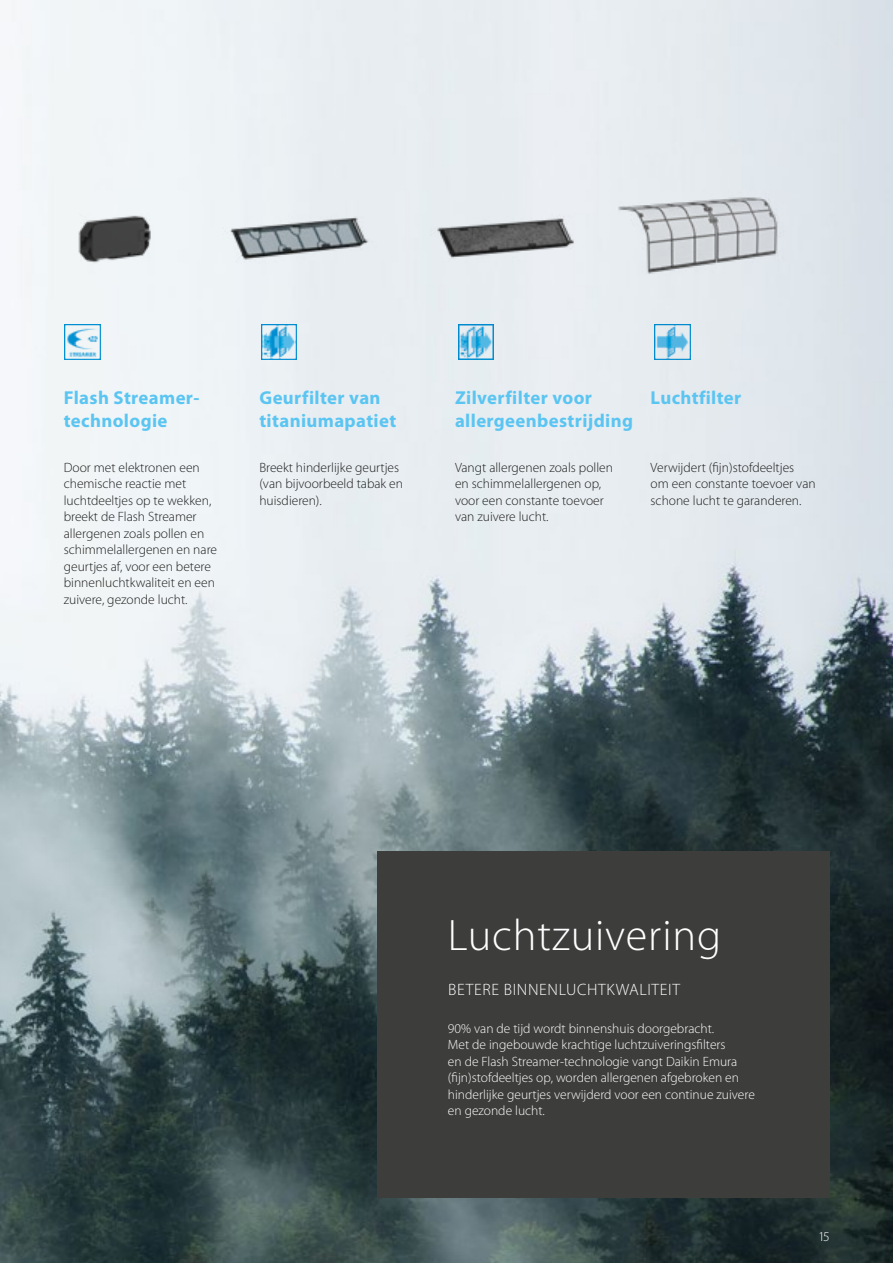
<style>
.page{position:relative;width:893px;height:1263px;background:#fff}
.page>*{position:absolute;margin:0;border:0;box-sizing:border-box;transform-origin:0 0}
.t1{font:300 44.25px "Myriad Pro";letter-spacing:.02em;color:#fff}
.t2{font:700 18.75px/22.5px "Myriad Pro";letter-spacing:.02em;color:#5bc5f2}
.t3{font:300 16.5px "Myriad Pro";letter-spacing:.04em;color:#fff}
.t4{font:300 13.5px/16.5px "Myriad Pro";color:#1d1d1b}
.t5{font:300 13.5px/16.5px "Myriad Pro";color:#fff}
</style>
<div class="page">
<img style="left:0;top:0;width:893px;height:1263px">
<div style="left:377px;top:851px;width:452px;height:347px;background:#3d3d3c"></div>
<img style="left:64px;top:324px;width:36px;height:36px">
<img style="left:261px;top:324px;width:36px;height:36px">
<img style="left:458px;top:324px;width:36px;height:36px">
<img style="left:655px;top:324px;width:36px;height:36px">
<img style="left:57px;top:203px;width:105px;height:73px">
<img style="left:223px;top:193px;width:155px;height:80px">
<img style="left:420px;top:168px;width:171px;height:135px">
<img style="left:619px;top:168px;width:171px;height:135px">
<h2 class="t2" style="left:64px;top:386px;width:137px">Flash Streamer&shy;technologie</h2>
<p class="t4" style="left:64px;top:459px;width:155px">Door met elektronen een chemische reactie met luchtdeeltjes op te wekken, breekt de Flash Streamer allergenen zoals pollen en schimmelallergenen en nare geurtjes af, voor een betere binnenluchtkwaliteit en een zuivere, gezonde lucht.</p>
<h2 class="t2" style="left:259px;top:386px;width:138px">Geurfilter van titaniumapatiet</h2>
<p class="t4" style="left:259px;top:459px;width:145px">Breekt hinderlijke geurtjes (van bijvoorbeeld tabak en huisdieren).</p>
<h2 class="t2" style="left:455px;top:386px;width:180px">Zilverfilter voor allergeenbestrijding</h2>
<p class="t4" style="left:455px;top:459px;width:160px">Vangt allergenen zoals pollen en schimmelallergenen op, voor een constante toevoer van zuivere lucht.</p>
<h2 class="t2" style="left:651px;top:386px;width:92px">Luchtfilter</h2>
<p class="t4" style="left:651px;top:459px;width:167px">Verwijdert (fijn)stofdeeltjes om een constante toevoer van schone lucht te garanderen.</p>
<h1 class="t1" style="left:448px;top:909px;width:275px">Luchtzuivering</h1>
<p class="t3" style="left:448px;top:979px;width:234px">BETERE BINNENLUCHTKWALITEIT</p>
<p class="t5" style="left:448px;top:1020px;width:308px">90% van de tijd wordt binnenshuis doorgebracht.<br>Met de ingebouwde krachtige luchtzuiveringsfilters<br>en de Flash Streamer-technologie vangt Daikin Emura (fijn)stofdeeltjes op, worden allergenen afgebroken en hinderlijke geurtjes verwijderd voor een continue zuivere en gezonde lucht.</p>
<p class="t5" style="left:819px;top:1228px;width:11px">15</p>
</div>
